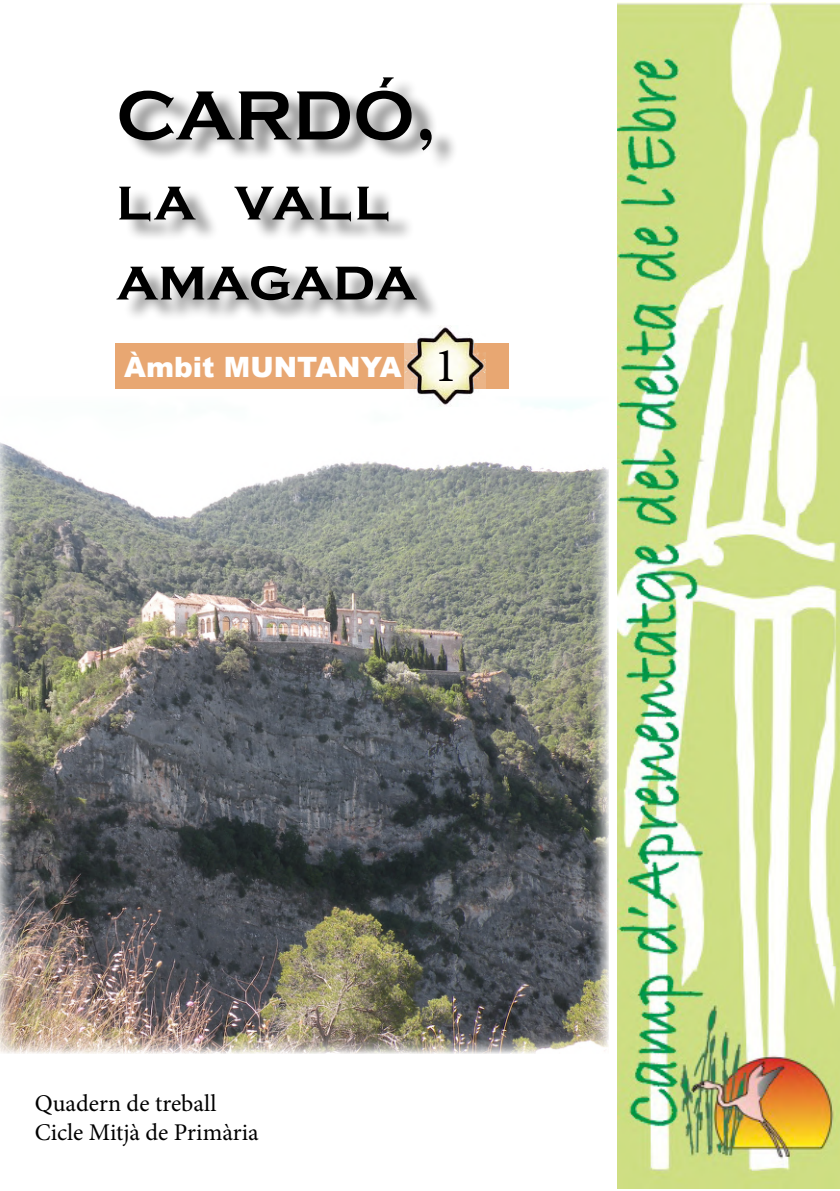
<style>
.page{position:relative;width:840px;height:1191px;background:#fff}
.page>*{position:absolute;margin:0;border:0;box-sizing:border-box;transform-origin:0 0}
.t1{font:700 72px "Copperplate Gothic";color:#000}
.t2{font:700 60px/80px "Copperplate Gothic";color:#000}
.t3{font:48.6px "Minion Pro";color:#000}
.t4{font:900 28px "Arial";color:#fff}
.t5{font:24px/28.8px "Minion Pro";color:#000}
</style>
<div class="page">
<img style="left:617px;top:2px;width:222px;height:1186px">
<img style="left:0;top:403px;width:608px;height:650px">
<div style="left:115px;top:343px;width:393px;height:45px;background:#e8a772"></div>
<div style="left:122px;top:78px;width:336px;height:244px;background:#000;opacity:.47"></div>
<img style="left:404px;top:326px;width:81px;height:81px">
<h1 class="t1" style="left:116px;top:76px;width:322px">CARDÓ,</h1>
<h2 class="t2" style="left:116px;top:160px;width:302px">la vall amagada</h2>
<p class="t4" style="left:124px;top:347px;width:278px">Àmbit MUNTANYA</p>
<h3 class="t3" style="left:434px;top:333px;width:25px">1</h3>
<p class="t5" style="left:35px;top:1089px;width:225px">Quadern de treball<br>Cicle Mitjà de Primària</p>
</div>
